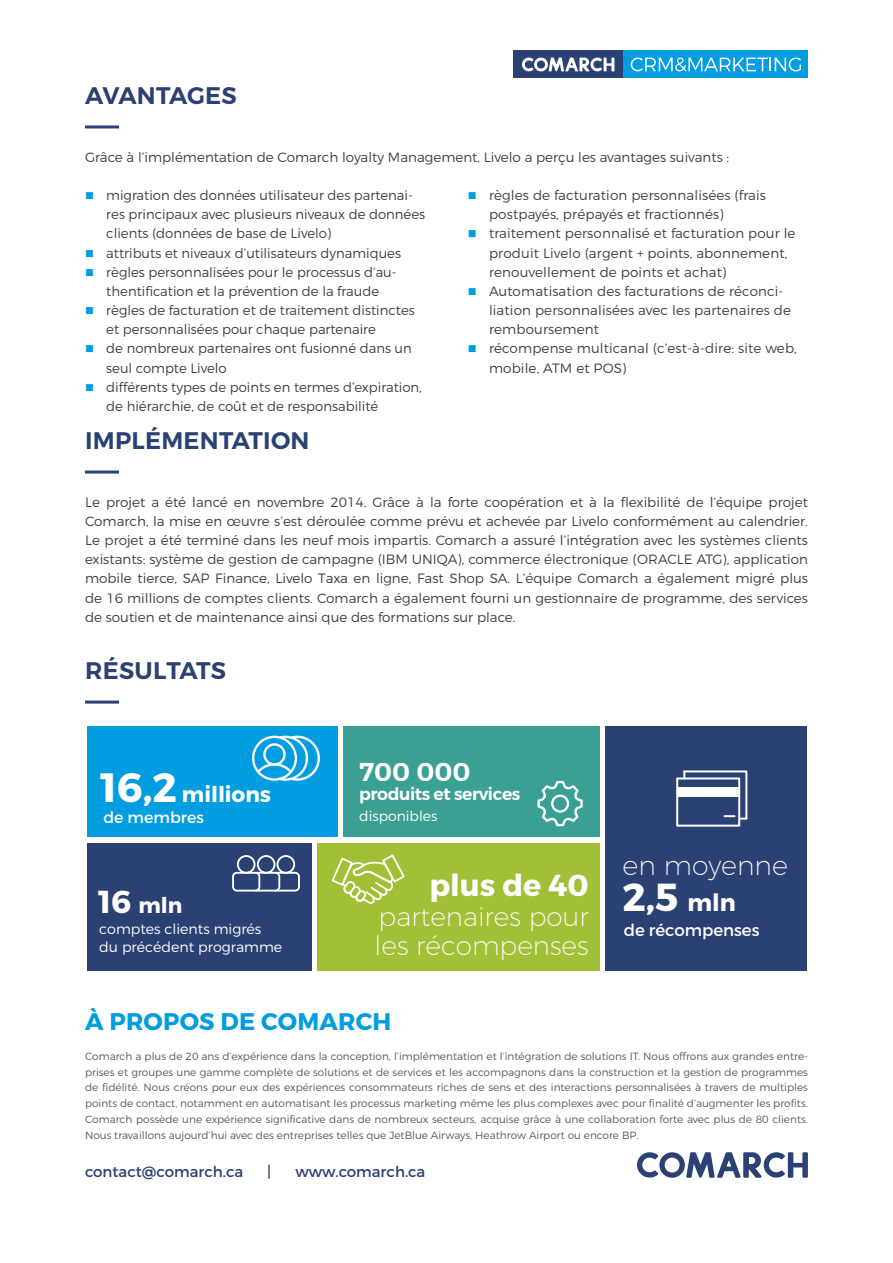
<style>
.page{position:relative;width:893px;height:1263px;background:#fff}
.page>*{position:absolute;margin:0;border:0;box-sizing:border-box;transform-origin:0 0}
.t1{font:700 39px "Montserrat";color:#fff}
.t2{font:700 30.3px "Montserrat";color:#fff}
.t3{font:200 27px "Montserrat";color:#fff}
.t4{font:200 26.55px/29.1px "Montserrat";color:#fff}
.t5{font:600 25.8px "Montserrat";color:#fff}
.I_N1{font:600 24px "Montserrat";letter-spacing:.01em;color:#2c4173}
.TXT_0{font:700 24px "Montserrat";letter-spacing:.01em;color:#009de0}
.t6{font:700 21.6px "Montserrat";color:#fff}
.t7{font:600 17.25px "Montserrat";letter-spacing:-.025em;color:#fff}
.t8{font:16.65px "Montserrat";color:#fff}
.t9{font:15.9px "Montserrat";color:#fff}
.TXT_0-2{font:15px "Montserrat";color:#2c4173}
.t10{font:300 14.25px/17.1px "Montserrat";color:#fff}
.t11{font:300 13.95px "Montserrat";color:#fff}
.TXT_0-3{font:300 13.5px/19.2px "Montserrat";color:#3f3e3e}
.TXT_0-4{font:300 10.5px/15.8px "Montserrat";color:#585857;text-align:justify}
.s1{color:#009de0}
.s2{font-size:40.8px}
.s3{font-size:31.65px}
.s4{font-size:23.85px}
</style>
<div class="page">
<div style="left:513px;top:51px;width:110px;height:27px;background:#2c4173"></div>
<div style="left:623px;top:51px;width:185px;height:27px;background:#009de0"></div>
<svg style="left:631px;top:58px;width:170px;height:14px"></svg>
<svg style="left:522px;top:58px;width:92px;height:13px"></svg>
<svg style="left:637px;top:1152px;width:171px;height:26px"></svg>
<hr style="left:85px;top:701px;width:34px;height:3px;background:#2c4173">
<div style="left:87px;top:843px;width:224px;height:128px;background:#2c4173"></div>
<div style="left:605px;top:726px;width:202px;height:245px;background:#2c4173"></div>
<div style="left:317px;top:843px;width:283px;height:128px;background:#a2c037"></div>
<div style="left:87px;top:726px;width:250px;height:111px;background:#009de0"></div>
<div style="left:344px;top:726px;width:256px;height:111px;background:#3aa094"></div>
<svg style="left:252px;top:735px;width:68px;height:46px"></svg>
<svg style="left:537px;top:781px;width:46px;height:46px"></svg>
<div style="left:676px;top:777px;width:64px;height:50px;border:2px solid #fff"></div>
<div style="left:677px;top:787px;width:62px;height:10px;background:#fff"></div>
<svg style="left:682px;top:770px;width:66px;height:50px"></svg>
<div style="left:232px;top:872px;width:28px;height:19px;border:2px solid #fff;border-radius:4px"></div>
<div style="left:237px;top:855px;width:18px;height:19px;border:2px solid #fff;border-radius:50%"></div>
<div style="left:257px;top:855px;width:18px;height:19px;border:2px solid #fff;border-radius:50%"></div>
<svg style="left:254px;top:871px;width:46px;height:21px"></svg>
<div style="left:277px;top:855px;width:18px;height:19px;border:2px solid #fff;border-radius:50%"></div>
<svg style="left:331px;top:854px;width:74px;height:50px"></svg>
<hr style="left:85px;top:470px;width:34px;height:3px;background:#2c4173">
<hr style="left:85px;top:125px;width:34px;height:3px;background:#2c4173">
<p class="I_N1" style="left:85px;top:81px;width:153px">AVANTAGES</p>
<p class="TXT_0-3" style="left:85px;top:147px;width:646px">Grâce à l’implémentation de Comarch loyalty Management, Livelo a perçu les avantages suivants :</p>
<p class="TXT_0-3" style="left:106px;top:185px;width:320px;text-indent:-21px"><span class="s1">■</span> migration des données utilisateur des partenai&shy;res principaux avec plusieurs niveaux de données clients (données de base de Livelo)</p>
<p class="TXT_0-3" style="left:85px;top:243px;width:317px"><span class="s1">■</span> attributs et niveaux d’utilisateurs dynamiques</p>
<p class="TXT_0-3" style="left:85px;top:262px;width:313px;text-align:center"><span class="s1">■</span> règles personnalisées pour le processus d’au&shy;thentification et la prévention de la fraude</p>
<p class="TXT_0-3" style="left:106px;top:300px;width:310px;text-indent:-21px"><span class="s1">■</span> règles de facturation et de traitement distinctes et personnalisées pour chaque partenaire</p>
<p class="TXT_0-3" style="left:106px;top:339px;width:307px;text-indent:-21px"><span class="s1">■</span> de nombreux partenaires ont fusionné dans un seul compte Livelo</p>
<p class="TXT_0-3" style="left:106px;top:377px;width:317px;text-indent:-21px"><span class="s1">■</span> différents types de points en termes d’expiration, de hiérarchie, de coût et de responsabilité</p>
<p class="TXT_0-3" style="left:489px;top:185px;width:278px;text-indent:-21px"><span class="s1">■</span> règles de facturation personnalisées (frais postpayés, prépayés et fractionnés)</p>
<p class="TXT_0-3" style="left:489px;top:224px;width:308px;text-indent:-21px"><span class="s1">■</span> traitement personnalisé et facturation pour le produit Livelo (argent + points, abonnement, renouvellement de points et achat)</p>
<p class="TXT_0-3" style="left:489px;top:281px;width:304px;text-indent:-21px"><span class="s1">■</span> Automatisation des facturations de réconci&shy;liation personnalisées avec les partenaires de remboursement</p>
<p class="TXT_0-3" style="left:489px;top:339px;width:309px;text-indent:-21px"><span class="s1">■</span> récompense multicanal (c’est-à-dire: site web, mobile, ATM et POS)</p>
<p class="I_N1" style="left:85px;top:426px;width:226px">IMPLÉMENTATION</p>
<p class="TXT_0-3" style="left:85px;top:492px;width:724px;text-align:justify">Le projet a été lancé en novembre 2014. Grâce à la forte coopération et à la flexibilité de l’équipe projet Comarch, la mise en œuvre s’est déroulée comme prévu et achevée par Livelo conformément au calendrier.<br>Le projet a été terminé dans les neuf mois impartis. Comarch a assuré l’intégration avec les systèmes clients existants: système de gestion de campagne (IBM UNIQA), commerce électronique (ORACLE ATG), application mobile tierce, SAP Finance, Livelo Taxa en ligne, Fast Shop SA. L’équipe Comarch a également migré plus de 16 millions de comptes clients. Comarch a également fourni un gestionnaire de programme, des services de soutien et de maintenance ainsi que des formations sur place.</p>
<p class="I_N1" style="left:85px;top:656px;width:142px">RÉSULTATS</p>
<p class="t6" style="left:100px;top:780px;width:172px"><span class="s2">16,2</span> millions</p>
<p class="t5" style="left:359px;top:756px;width:113px">700 000</p>
<p class="t7" style="left:359px;top:783px;width:163px">produits et services</p>
<p class="t9" style="left:103px;top:807px;width:102px">de membres</p>
<p class="t11" style="left:359px;top:808px;width:80px">disponibles</p>
<p class="t6" style="left:98px;top:892px;width:86px"><span class="s3">16</span> mln</p>
<p class="t10" style="left:99px;top:920px;width:184px">comptes clients migrés du précédent programme</p>
<p class="t2" style="left:429px;top:867px;width:161px">plus de 40</p>
<p class="t4" style="left:375px;top:901px;width:216px">partenaires pour les récompenses</p>
<p class="TXT_0" style="left:85px;top:1007px;width:308px">À PROPOS DE COMARCH</p>
<p class="t3" style="left:623px;top:849px;width:167px">en moyenne</p>
<p class="t1" style="left:623px;top:873px;width:115px">2,5 <span class="s4">mln</span></p>
<p class="t8" style="left:624px;top:920px;width:137px">de récompenses</p>
<p class="TXT_0-4" style="left:85px;top:1048px;width:724px">Comarch a plus de 20 ans d’expérience dans la conception, l’implémentation et l’intégration de solutions IT. Nous offrons aux grandes entre&shy;prises et groupes une gamme complète de solutions et de services et les accompagnons dans la construction et la gestion de programmes de fidélité. Nous créons pour eux des expériences consommateurs riches de sens et des interactions personnalisées à travers de multiples points de contact, notamment en automatisant les processus marketing même les plus complexes avec pour finalité d’augmenter les profits.<br>Comarch possède une expérience significative dans de nombreux secteurs, acquise grâce à une collaboration forte avec plus de 80 clients.<br>Nous travaillons aujourd’hui avec des entreprises telles que JetBlue Airways, Heathrow Airport ou encore BP.</p>
<p class="TXT_0-2" style="left:85px;top:1162px;width:160px">contact@comarch.ca</p>
<p class="TXT_0-2" style="left:267px;top:1162px;width:6px">|</p>
<p class="TXT_0-2" style="left:296px;top:1162px;width:131px">www.comarch.ca</p>
</div>
